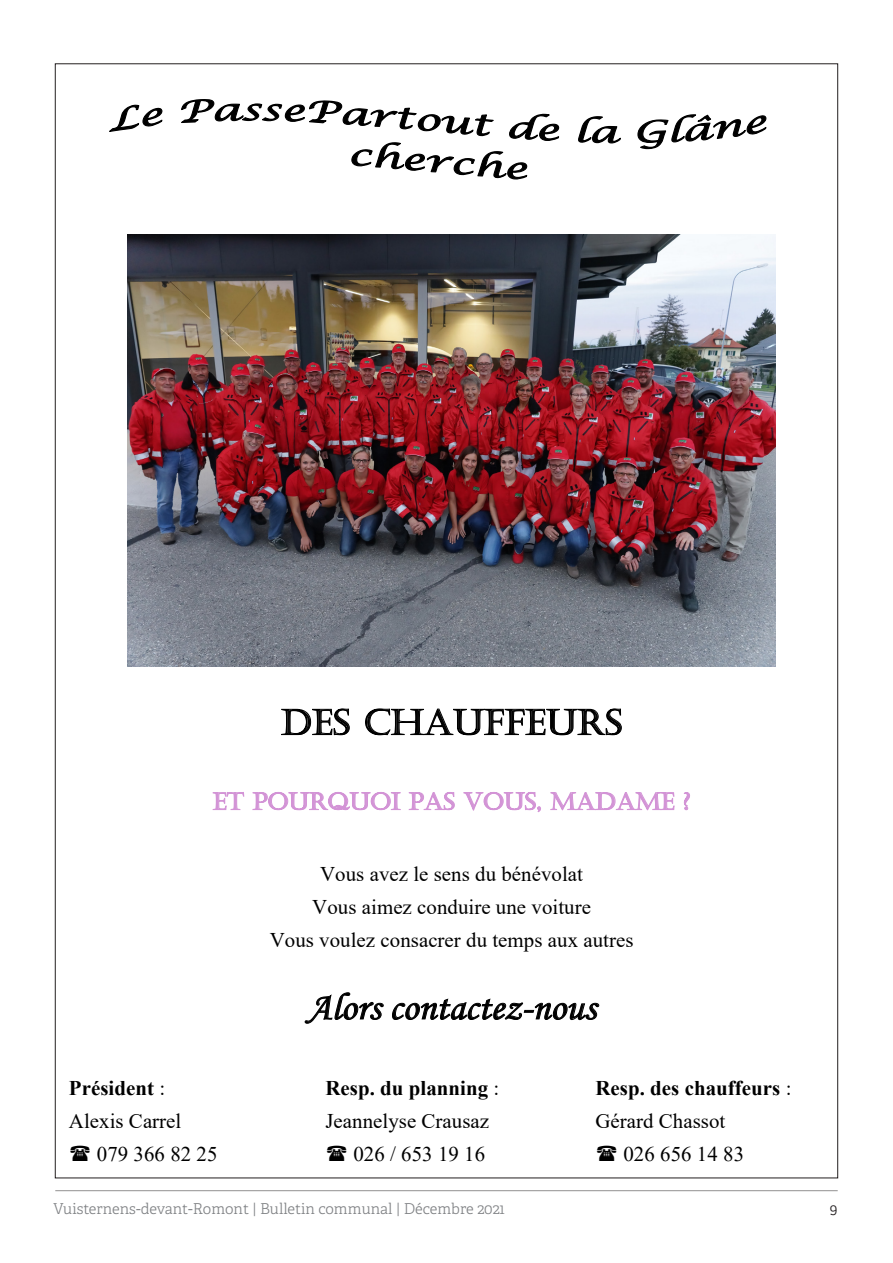
<style>
.page{position:relative;width:893px;height:1263px;background:#fff}
.page>*{position:absolute;margin:0;border:0;box-sizing:border-box;transform-origin:0 0}
.t1{font:38.1px "Monotype Corsiva";color:#000}
.t2{font:35.25px "Castellar";color:#000}
.t3{font:23.7px "Castellar";letter-spacing:-.005em;color:#d394d6}
.t4{font:20.85px/33.2px "Times New Roman";letter-spacing:.005em;color:#000;text-align:center}
.t5{font:700 20.85px "Times New Roman";color:#000}
.t6{font:300 15px "Adelle Basic";color:#808285}
.t7{font:300 15px "Adelle Basic";color:#231f20}
.s1{font-weight:400}
</style>
<div class="page">
<hr style="left:55px;top:1190px;width:783px;height:1px;background:#231f20">
<img style="left:128px;top:234px;width:648px;height:432px">
<svg style="left:109px;top:99px;width:658px;height:81px"></svg>
<p class="t2" style="left:281px;top:702px;width:343px">DES CHAUFFEURS</p>
<p class="t3" style="left:213px;top:788px;width:479px">ET POURQUOI PAS VOUS, MADAME ?</p>
<p class="t4" style="left:270px;top:856px;width:365px">Vous avez le sens du bénévolat<br>Vous aimez conduire une voiture<br>Vous voulez consacrer du temps aux autres</p>
<p class="t1" style="left:307px;top:984px;width:290px">Alors contactez-nous</p>
<p class="t5" style="left:69px;top:1073px;width:98px">Président <span class="s1">:</span></p>
<p class="t5" style="left:325px;top:1073px;width:175px">Resp. du planning <span class="s1">:</span></p>
<p class="t5" style="left:595px;top:1073px;width:197px">Resp. des chauffeurs <span class="s1">:</span></p>
<p class="t4" style="left:69px;top:1103px;width:114px">Alexis Carrel</p>
<p class="t4" style="left:325px;top:1103px;width:165px">Jeannelyse Crausaz</p>
<p class="t4" style="left:595px;top:1103px;width:131px">Gérard Chassot</p>
<p class="t4" style="left:97px;top:1137px;width:122px">079 366 82 25</p>
<p class="t4" style="left:353px;top:1137px;width:133px">026 / 653 19 16</p>
<p class="t4" style="left:623px;top:1137px;width:122px">026 656 14 83</p>
<p class="t6" style="left:54px;top:1200px;width:453px">Vuisternens-devant-Romont | Bulletin communal | Décembre 2021</p>
<p class="t7" style="left:829px;top:1200px;width:10px">9</p>
</div>
